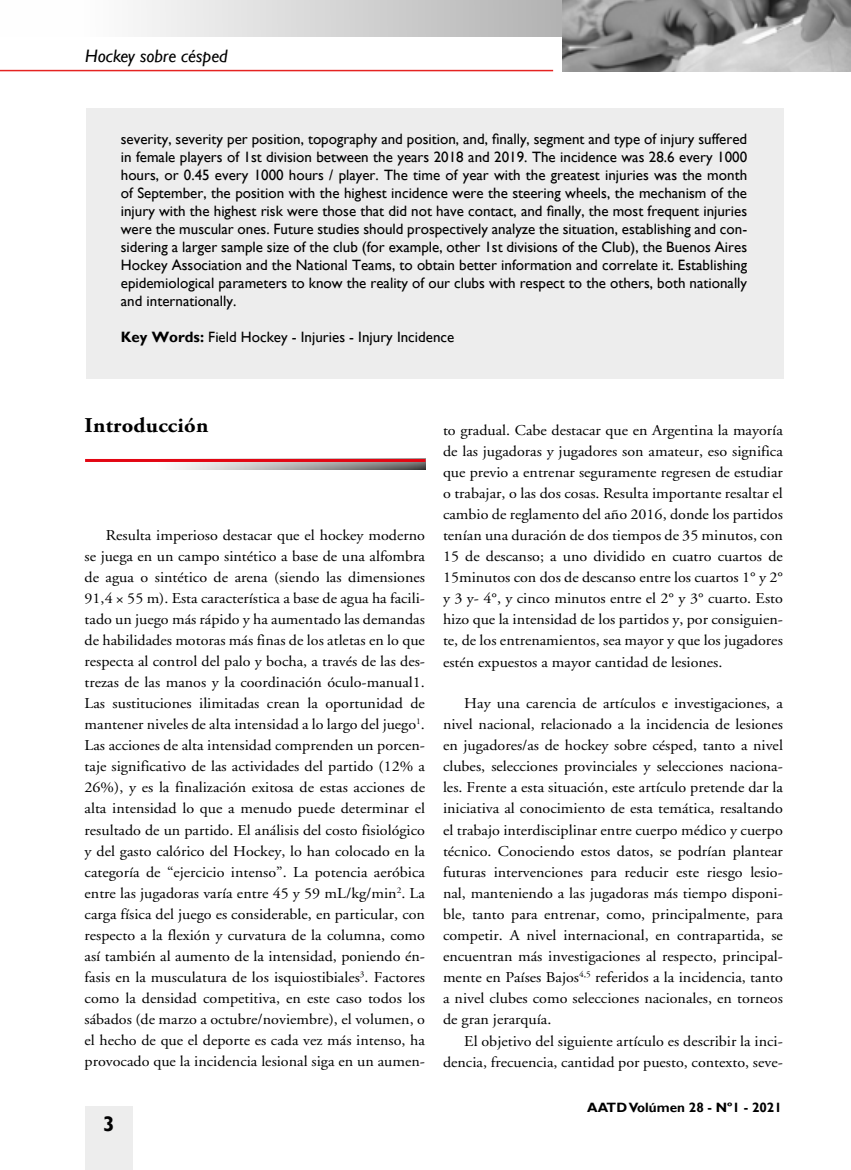
<style>
.page{position:relative;width:851px;height:1170px;background:#fff}
.page>*{position:absolute;margin:0;border:0;box-sizing:border-box;transform-origin:0 0}
.t1{font:700 21px "Adobe Garamond Pro";letter-spacing:.01em;color:#000;scale:1.07 1}
.t2{font:700 21px "Gill Sans";color:#b3b2b2}
.t3{font:italic 18px "Gill Sans";color:#000}
.t4{font:15px/21px "Adobe Garamond";color:#000;text-align:justify;scale:1.07 1}
.t5{font:15px/18px "Gill Sans";color:#000;text-align:justify}
.t6{font:700 13.5px "Gill Sans";color:#000}
.s1{font-weight:700}
.s2{color:#020203}
</style>
<div class="page">
<div style="left:86px;top:108px;width:697px;height:270px;background:#ededed"></div>
<div style="left:85px;top:1106px;width:48px;height:63px;background:#ededed"></div>
<div style="left:0;top:0;width:568px;height:36px;background:linear-gradient(to right,#fff,#b3b3b3)"></div>
<img style="left:562px;top:0;width:288px;height:71px">
<svg style="left:167px;top:458px;width:258px;height:11px;background:#b6b5b4"></svg>
<hr style="left:85px;top:459px;width:340px;height:3px;background:#e30613">
<hr style="left:0;top:70px;width:553px;height:1px;background:#e52321">
<p class="t3" style="left:85px;top:45px;width:144px">Hockey sobre césped</p>
<p class="t5" style="left:121px;top:129px;width:627px">severity, severity per position, topography and position, and, finally, segment and type of injury suffered in female players of 1st division between the years 2018 and 2019. The incidence was 28.6 every 1000 hours, or 0.45 every 1000 hours / player. The time of year with the greatest injuries was the month of September, the position with the highest incidence were the steering wheels, the mechanism of the injury with the highest risk were those that did not have contact, and finally, the most frequent injuries were the muscular ones. Future studies should prospectively analyze the situation, establishing and con&shy;sidering a larger sample size of the club (for example, other 1st divisions of the Club), the Buenos Aires Hockey Association and the National Teams, to obtain better information and correlate it. Establishing epidemiological parameters to know the reality of our clubs with respect to the others, both nationally and internationally.</p>
<p class="t5" style="left:121px;top:327px;width:335px"><span class="s1">Key Words:</span> Field Hockey - Injuries - Injury Incidence</p>
<h1 class="t1" style="left:85px;top:413px;width:117px">Introducción</h1>
<p class="t4" style="left:85px;top:525px;width:319px;text-indent:21px">Resulta imperioso destacar que el hockey moderno se juega en un campo sintético a base de una alfombra de agua o sintético de arena (siendo las dimensiones 91,4 × 55 m). Esta característica a base de agua ha facili&shy;tado un juego más rápido y ha aumentado las demandas de habilidades motoras más finas de los atletas en lo que respecta al control del palo y bocha, a través de las des&shy;trezas de las manos y la coordinación óculo-manual1.<br>Las sustituciones ilimitadas crean la oportunidad de mantener niveles de alta intensidad a lo largo del juego<sup>1</sup>.<br>Las acciones de alta intensidad comprenden un porcen&shy;taje significativo de las actividades del partido (12% a 26%), y es la finalización exitosa de estas acciones de alta intensidad lo que a menudo puede determinar el resultado de un partido. El análisis del costo fisiológico y del gasto calórico del Hockey, lo han colocado en la categoría de “ejercicio intenso”. La potencia aeróbica entre las jugadoras varía entre 45 y 59 mL/kg/min<sup>2</sup>. La carga física del juego es considerable, en particular, con respecto a la flexión y curvatura de la columna, como así también al aumento de la intensidad, poniendo én&shy;fasis en la musculatura de los isquiostibiales<sup>3</sup>. Factores como la densidad competitiva, en este caso todos los sábados (de marzo a octubre/noviembre), el volumen, o el hecho de que el deporte es cada vez más intenso, ha provocado que la incidencia lesional siga en un aumen-</p>
<h1 class="t2" style="left:93px;top:1110px;width:23px">3<span class="s2">3</span></h1>
<p class="t4" style="left:443px;top:420px;width:319px">to gradual. Cabe destacar que en Argentina la mayoría de las jugadoras y jugadores son amateur, eso significa que previo a entrenar seguramente regresen de estudiar o trabajar, o las dos cosas. Resulta importante resaltar el cambio de reglamento del año 2016, donde los partidos tenían una duración de dos tiempos de 35 minutos, con 15 de descanso; a uno dividido en cuatro cuartos de 15minutos con dos de descanso entre los cuartos 1° y 2° y 3 y- 4°, y cinco minutos entre el 2° y 3° cuarto. Esto hizo que la intensidad de los partidos y, por consiguien&shy;te, de los entrenamientos, sea mayor y que los jugadores estén expuestos a mayor cantidad de lesiones.</p>
<p class="t4" style="left:443px;top:693px;width:319px;text-indent:21px">Hay una carencia de artículos e investigaciones, a nivel nacional, relacionado a la incidencia de lesiones en jugadores/as de hockey sobre césped, tanto a nivel clubes, selecciones provinciales y selecciones naciona&shy;les. Frente a esta situación, este artículo pretende dar la iniciativa al conocimiento de esta temática, resaltando el trabajo interdisciplinar entre cuerpo médico y cuerpo técnico. Conociendo estos datos, se podrían plantear futuras intervenciones para reducir este riesgo lesio&shy;nal, manteniendo a las jugadoras más tiempo disponi&shy;ble, tanto para entrenar, como, principalmente, para competir. A nivel internacional, en contrapartida, se encuentran más investigaciones al respecto, principal&shy;mente en Países Bajos<sup>4,5</sup> referidos a la incidencia, tanto a nivel clubes como selecciones nacionales, en torneos de gran jerarquía.</p>
<p class="t4" style="left:443px;top:1031px;width:319px;text-align:right">El objetivo del siguiente artículo es describir la inci&shy;dencia, frecuencia, cantidad por puesto, contexto, seve-</p>
<p class="t6" style="left:587px;top:1099px;width:196px">AATD Volúmen 28 - Nº1 - 2021</p>
</div>
